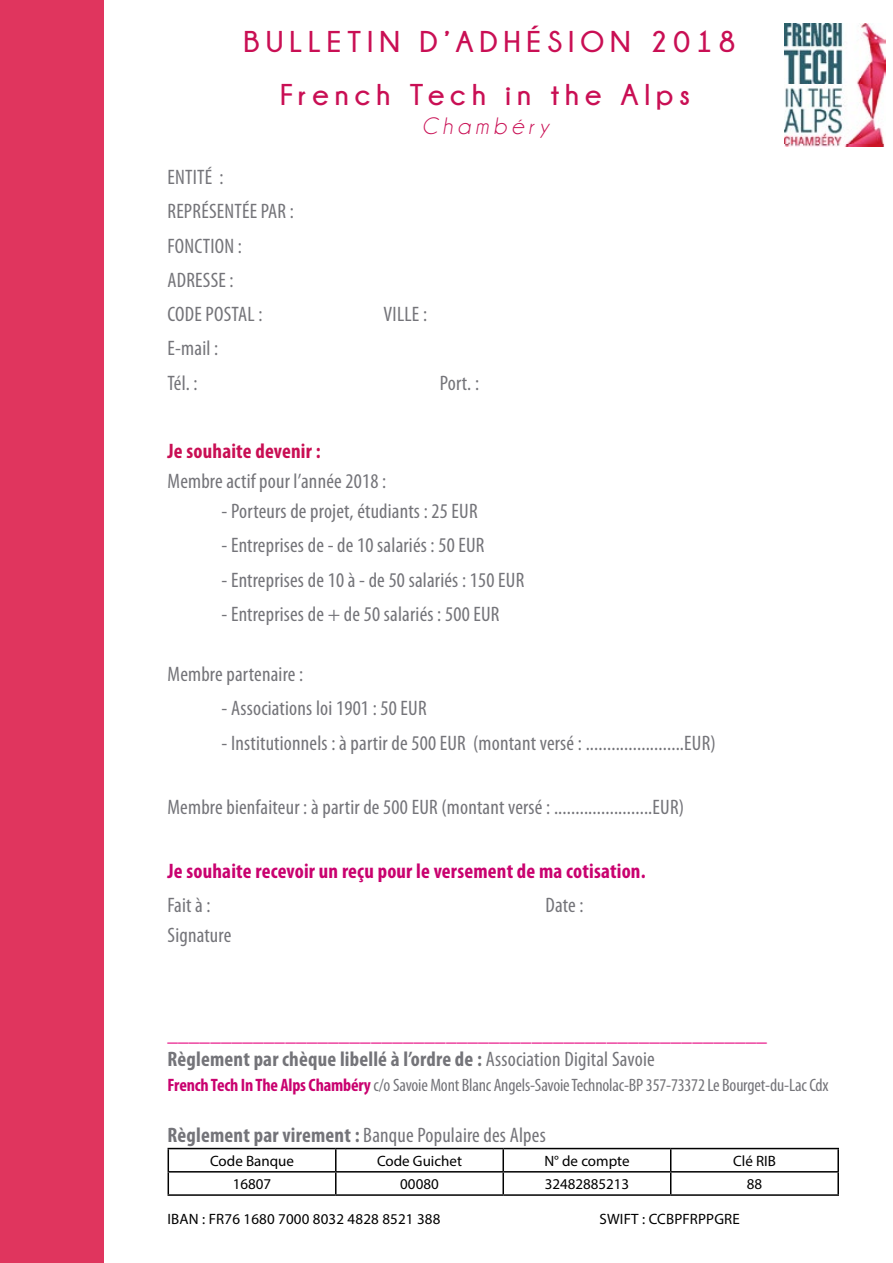
<style>
.page{position:relative;width:893px;height:1263px;background:#fff}
.page>*{position:absolute;margin:0;border:0;box-sizing:border-box;transform-origin:0 0}
.t1{font:700 30px/52.9px "Champagne&Limousines";letter-spacing:.2em;color:#c90f54;text-align:center}
.t2{font:italic 24px "Champagne&Limousines";letter-spacing:.2em;color:#c90f54}
.t3{font:condensed 21px/34.2px "Myriad Pro";letter-spacing:.01em;color:#747479}
.t4{font:300 condensed 21px/25.2px "Myriad Pro";color:#e6007d}
.t5{font:700 condensed 21px "Myriad Pro";letter-spacing:.01em;color:#c9026f}
.t6{font:700 condensed 21px "Myriad Pro";letter-spacing:.01em;color:#c90f54}
.t7{font:condensed 18px "Myriad Pro";letter-spacing:-.01em;color:#747479}
.t8{font:15px "Myriad Pro";color:#000}
.s1{font-weight:700;color:#747479}
.s2{font-weight:400;color:#747479}
.s3{font-weight:700;color:#c9026f}
.s4{font-weight:700}
</style>
<div class="page">
<div style="left:0;top:0;width:104px;height:1263px;background:#e0355e"></div>
<hr style="left:168px;top:1148px;width:168px;height:1px;background:#000">
<hr style="left:336px;top:1148px;width:167px;height:1px;background:#000">
<hr style="left:503px;top:1148px;width:168px;height:1px;background:#000">
<hr style="left:502px;top:1149px;width:2px;height:22px;background:#000">
<hr style="left:671px;top:1148px;width:168px;height:1px;background:#000">
<hr style="left:837px;top:1149px;width:2px;height:22px;background:#000">
<hr style="left:168px;top:1171px;width:168px;height:1px;background:#000">
<svg style="left:168px;top:1149px;width:1px;height:45px"></svg>
<hr style="left:336px;top:1171px;width:167px;height:1px;background:#000">
<svg style="left:335px;top:1149px;width:1px;height:45px"></svg>
<hr style="left:503px;top:1171px;width:168px;height:1px;background:#000">
<hr style="left:502px;top:1172px;width:2px;height:22px;background:#000">
<hr style="left:671px;top:1171px;width:168px;height:1px;background:#000">
<svg style="left:670px;top:1149px;width:1px;height:45px"></svg>
<hr style="left:837px;top:1172px;width:2px;height:22px;background:#000">
<hr style="left:168px;top:1194px;width:168px;height:2px;background:#000">
<hr style="left:336px;top:1194px;width:167px;height:2px;background:#000">
<hr style="left:503px;top:1194px;width:168px;height:2px;background:#000">
<hr style="left:671px;top:1194px;width:168px;height:2px;background:#000">
<img style="left:784px;top:24px;width:101px;height:122px">
<h1 class="t1" style="left:244px;top:15px;width:493px">BULLETIN D’ADHÉSION 2018<br>French Tech in the Alps</h1>
<p class="t2" style="left:422px;top:114px;width:128px">Chambéry</p>
<p class="t3" style="left:168px;top:160px;width:128px">ENTITÉ :<br>REPRÉSENTÉE PAR :<br>FONCTION :<br>ADRESSE :<br>CODE POSTAL :</p>
<p class="t3" style="left:384px;top:297px;width:45px">VILLE :</p>
<p class="t3" style="left:168px;top:331px;width:52px">E-mail :<br>Tél. :</p>
<p class="t3" style="left:440px;top:365px;width:41px">Port. :</p>
<p class="t6" style="left:168px;top:438px;width:155px">Je souhaite devenir :</p>
<p class="t3" style="left:168px;top:464px;width:220px">Membre actif pour l’année 2018 :</p>
<p class="t3" style="left:222px;top:494px;width:258px">- Porteurs de projet, étudiants : 25 EUR</p>
<p class="t3" style="left:222px;top:528px;width:265px">- Entreprises de - de 10 salariés : 50 EUR</p>
<p class="t3" style="left:222px;top:562px;width:304px">- Entreprises de 10 à - de 50 salariés : 150 EUR</p>
<p class="t3" style="left:222px;top:597px;width:279px">- Entreprises de + de 50 salariés : 500 EUR</p>
<p class="t3" style="left:168px;top:657px;width:137px">Membre partenaire :</p>
<p class="t3" style="left:222px;top:691px;width:207px">- Associations loi 1901 : 50 EUR</p>
<p class="t3" style="left:222px;top:725px;width:496px">- Institutionnels : à partir de 500 EUR (montant versé : .......................EUR)</p>
<p class="t3" style="left:168px;top:789px;width:518px">Membre bienfaiteur : à partir de 500 EUR (montant versé : .......................EUR)</p>
<p class="t5" style="left:168px;top:858px;width:480px">Je souhaite recevoir un reçu pour le versement de ma cotisation.</p>
<p class="t3" style="left:168px;top:888px;width:45px">Fait à :</p>
<p class="t3" style="left:546px;top:888px;width:40px">Date :</p>
<p class="t3" style="left:168px;top:918px;width:65px">Signature</p>
<p class="t4" style="left:168px;top:1022px;width:601px">________________________________________________________<br><span class="s1">Règlement par chèque libellé à l’ordre de :</span> <span class="s2">Association Digital Savoie</span></p>
<p class="t7" style="left:168px;top:1074px;width:663px"><span class="s3">French Tech In The Alps Chambéry</span> c/o Savoie Mont Blanc Angels-Savoie Technolac-BP 357-73372 Le Bourget-du-Lac Cdx</p>
<p class="t3" style="left:168px;top:1117px;width:380px"><span class="s4">Règlement par virement :</span> Banque Populaire des Alpes</p>
<p class="t8" style="left:210px;top:1151px;width:85px">Code Banque</p>
<p class="t8" style="left:377px;top:1151px;width:86px">Code Guichet</p>
<p class="t8" style="left:544px;top:1151px;width:87px">N° de compte</p>
<p class="t8" style="left:733px;top:1151px;width:44px">Clé RIB</p>
<p class="t8" style="left:233px;top:1175px;width:40px">16807</p>
<p class="t8" style="left:400px;top:1175px;width:40px">00080</p>
<p class="t8" style="left:545px;top:1175px;width:86px">32482885213</p>
<p class="t8" style="left:747px;top:1175px;width:17px">88</p>
<p class="t8" style="left:168px;top:1210px;width:274px">IBAN : FR76 1680 7000 8032 4828 8521 388</p>
<p class="t8" style="left:600px;top:1210px;width:142px">SWIFT : CCBPFRPPGRE</p>
</div>
